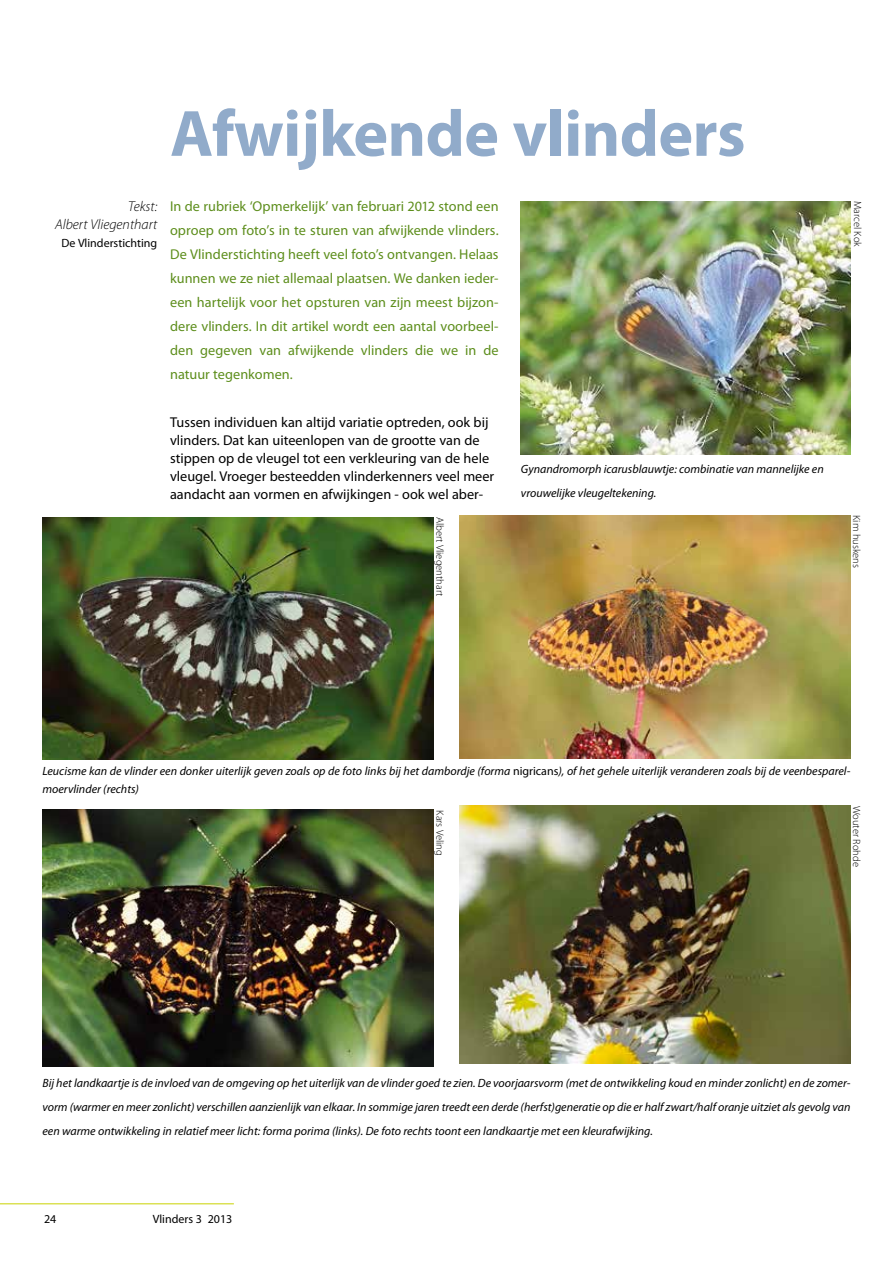
<style>
.page{position:relative;width:893px;height:1263px;background:#fff}
.page>*{position:absolute;margin:0;border:0;box-sizing:border-box;transform-origin:0 0}
.t1{font:700 66px "Myriad Pro";letter-spacing:-.01em;color:#91abca}
.t2{font:14.25px/24px "Myriad Pro";color:#5d8e1c;text-align:justify}
.t3{font:14.25px/18px "Myriad Pro";color:#000}
.t4{font:italic 300 14.25px/18px "Myriad Pro";color:#000;text-align:right}
.t5{font:italic 12px/24px "Myriad Pro";color:#000}
.t6{font:12px "Myriad Pro";color:#000}
.t7{font:300 10.5px "Myriad Pro";color:#000}
.s1{font-style:normal}
</style>
<div class="page">
<hr style="left:0;top:1203px;width:234px;height:1px;background:#c9d200">
<img style="left:521px;top:202px;width:329px;height:252px">
<img style="left:43px;top:517px;width:391px;height:242px">
<img style="left:43px;top:809px;width:391px;height:257px">
<img style="left:459px;top:515px;width:391px;height:243px">
<img style="left:459px;top:806px;width:391px;height:257px">
<p class="t4" style="left:55px;top:198px;width:104px">Tekst:<br>Albert Vliegenthart</p>
<p class="t6" style="left:62px;top:236px;width:97px">De Vlinderstichting</p>
<h1 class="t1" style="left:170px;top:91px;width:577px">Afwijkende vlinders</h1>
<p class="t2" style="left:170px;top:194px;width:330px">In de rubriek ‘Opmerkelijk’ van februari 2012 stond een oproep om foto’s in te sturen van afwijkende vlinders.<br>De Vlinderstichting heeft veel foto’s ontvangen. Helaas kunnen we ze niet allemaal plaatsen. We danken ieder&shy;een hartelijk voor het opsturen van zijn meest bijzon&shy;dere vlinders. In dit artikel wordt een aantal voorbeel&shy;den gegeven van afwijkende vlinders die we in de natuur tegenkomen.</p>
<p class="t3" style="left:170px;top:413px;width:326px">Tussen individuen kan altijd variatie optreden, ook bij vlinders. Dat kan uiteenlopen van de grootte van de stippen op de vleugel tot een verkleuring van de hele vleugel. Vroeger besteedden vlinderkenners veel meer aandacht aan vormen en afwijkingen - ook wel aber-</p>
<p class="t5" style="left:521px;top:457px;width:304px">Gynandromorph icarusblauwtje: combinatie van mannelijke en vrouwelijke vleugeltekening.</p>
<p class="t7" style="left:863px;top:201px;width:47px;rotate:90deg">Marcel Kok</p>
<p class="t7" style="left:446px;top:517px;width:81px;rotate:90deg">Albert Vliegenthart</p>
<p class="t7" style="left:862px;top:515px;width:55px;rotate:90deg">Kim huskens</p>
<p class="t5" style="left:43px;top:762px;width:809px;line-height:18px">Leucisme kan de vlinder een donker uiterlijk geven zoals op de foto links bij het dambordje (forma <span class="s1">nigricans</span>), of het gehele uiterlijk veranderen zoals bij de veenbesparel&shy;moervlinder (rechts)</p>
<p class="t7" style="left:446px;top:810px;width:47px;rotate:90deg">Kars Veling</p>
<p class="t7" style="left:862px;top:806px;width:62px;rotate:90deg">Wouter Rohde</p>
<p class="t5" style="left:43px;top:1071px;width:809px;text-align:justify">Bij het landkaartje is de invloed van de omgeving op het uiterlijk van de vlinder goed te zien. De voorjaarsvorm (met de ontwikkeling koud en minder zonlicht) en de zomer&shy;vorm (warmer en meer zonlicht) verschillen aanzienlijk van elkaar. In sommige jaren treedt een derde (herfst)generatie op die er half zwart/half oranje uitziet als gevolg van een warme ontwikkeling in relatief meer licht: forma porima (links). De foto rechts toont een landkaartje met een kleurafwijking.</p>
<p class="t6" style="left:44px;top:1211px;width:14px">24</p>
<p class="t6" style="left:153px;top:1211px;width:81px">Vlinders 3 2013</p>
</div>
